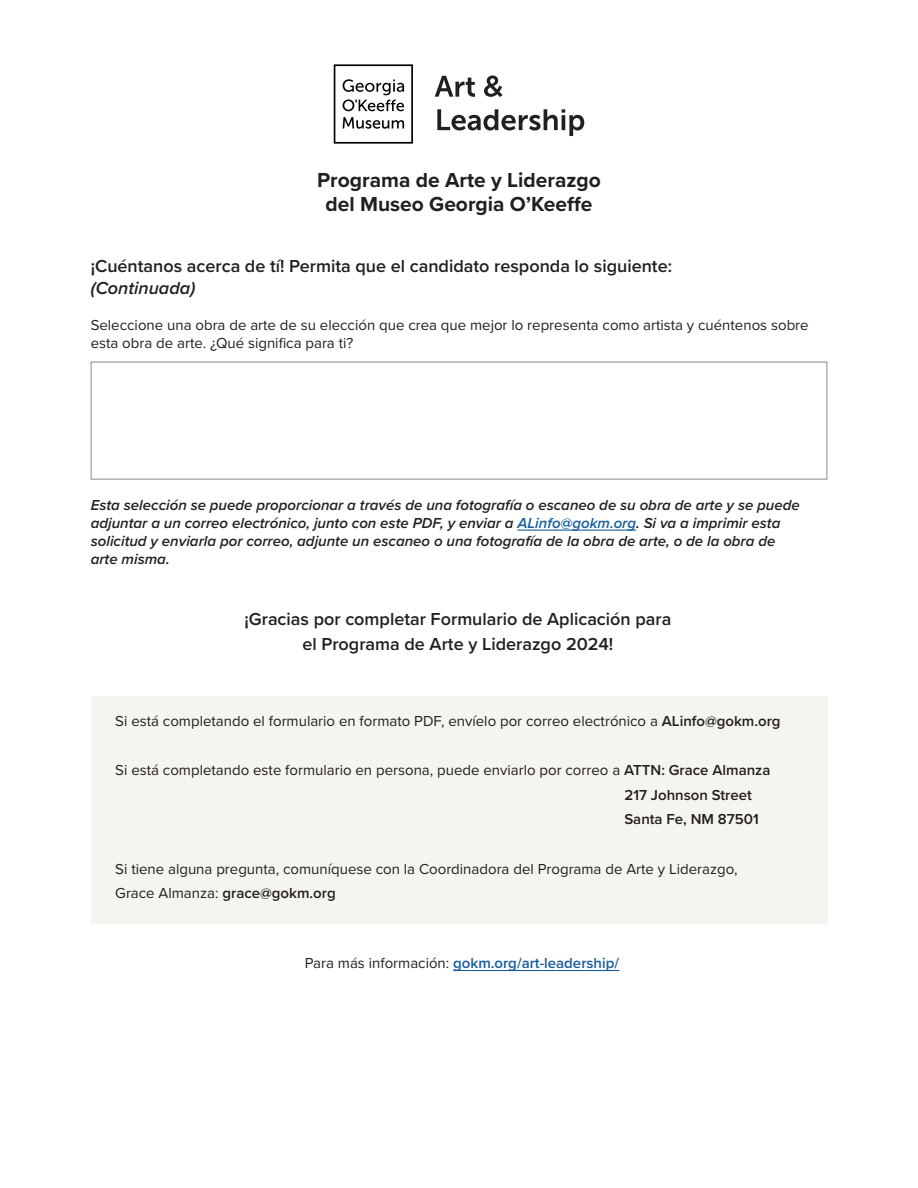
<style>
.page{position:relative;width:918px;height:1188px;background:#fff}
.page>*{position:absolute;margin:0;border:0;box-sizing:border-box;transform-origin:0 0}
.t1{font:700 21px/24.6px "Proxima Nova";color:#231f20;text-align:center}
.t2{font:600 18px/21.6px "Proxima Nova";color:#231f20}
.t3{font:15px/24.6px "Proxima Nova";color:#231f20}
.t4{font:italic 600 15px/18px "Proxima Nova";color:#231f20}
.t5{font:600 15px "Proxima Nova";color:#175d9e}
.s1{font-style:italic}
.s2{color:#175d9e}
.s3{font-weight:600}
.s4{font-weight:400;color:#231f20}
</style>
<div class="page">
<div style="left:91px;top:362px;width:736px;height:118px;border:1px solid #918883"></div>
<svg style="left:334px;top:64px;width:79px;height:80px"></svg>
<svg style="left:435px;top:76px;width:40px;height:21px"></svg>
<svg style="left:437px;top:109px;width:147px;height:27px"></svg>
<svg style="left:484px;top:75px;width:19px;height:22px"></svg>
<hr style="left:517px;top:530px;width:119px;height:1px;background:#175d9e">
<div style="left:91px;top:696px;width:736px;height:228px;background:#f5f4ef"></div>
<hr style="left:453px;top:970px;width:166px;height:1px;background:#175d9e">
<p class="t1" style="left:317px;top:167px;width:285px">Programa de Arte y Liderazgo del Museo Georgia O’Keeffe</p>
<p class="t2" style="left:91px;top:255px;width:583px">¡Cuéntanos acerca de tí! Permita que el candidato responda lo siguiente: <span class="s1">(Continuada)</span></p>
<p class="t3" style="left:91px;top:315px;width:719px;line-height:18px">Seleccione una obra de arte de su elección que crea que mejor lo representa como artista y cuéntenos sobre esta obra de arte. ¿Qué significa para ti?</p>
<p class="t4" style="left:91px;top:495px;width:711px">Esta selección se puede proporcionar a través de una fotografía o escaneo de su obra de arte y se puede adjuntar a un correo electrónico, junto con este PDF, y enviar a <span class="s2">ALinfo@gokm.org</span>. Si va a imprimir esta solicitud y enviarla por correo, adjunte un escaneo o una fotografía de la obra de arte, o de la obra de arte misma.</p>
<p class="t2" style="left:244px;top:607px;width:428px;line-height:24.6px;text-align:center">¡Gracias por completar Formulario de Aplicación para el Programa de Arte y Liderazgo 2024!</p>
<p class="t3" style="left:115px;top:708px;width:667px">Si está completando el formulario en formato PDF, envíelo por correo electrónico a <span class="s3">ALinfo@gokm.org</span></p>
<p class="t3" style="left:624px;top:757px;width:148px;text-indent:-509px">Si está completando este formulario en persona, puede enviarlo por correo a <span class="s3">ATTN: Grace Almanza<br>217 Johnson Street<br>Santa Fe, NM 87501</span></p>
<p class="t3" style="left:115px;top:856px;width:624px">Si tiene alguna pregunta, comuníquese con la Coordinadora del Programa de Arte y Liderazgo,<br>Grace Almanza: <span class="s3">grace@gokm.org</span></p>
<p class="t5" style="left:305px;top:952px;width:316px"><span class="s4">Para más información:</span> gokm.org/art-leadership/</p>
</div>
